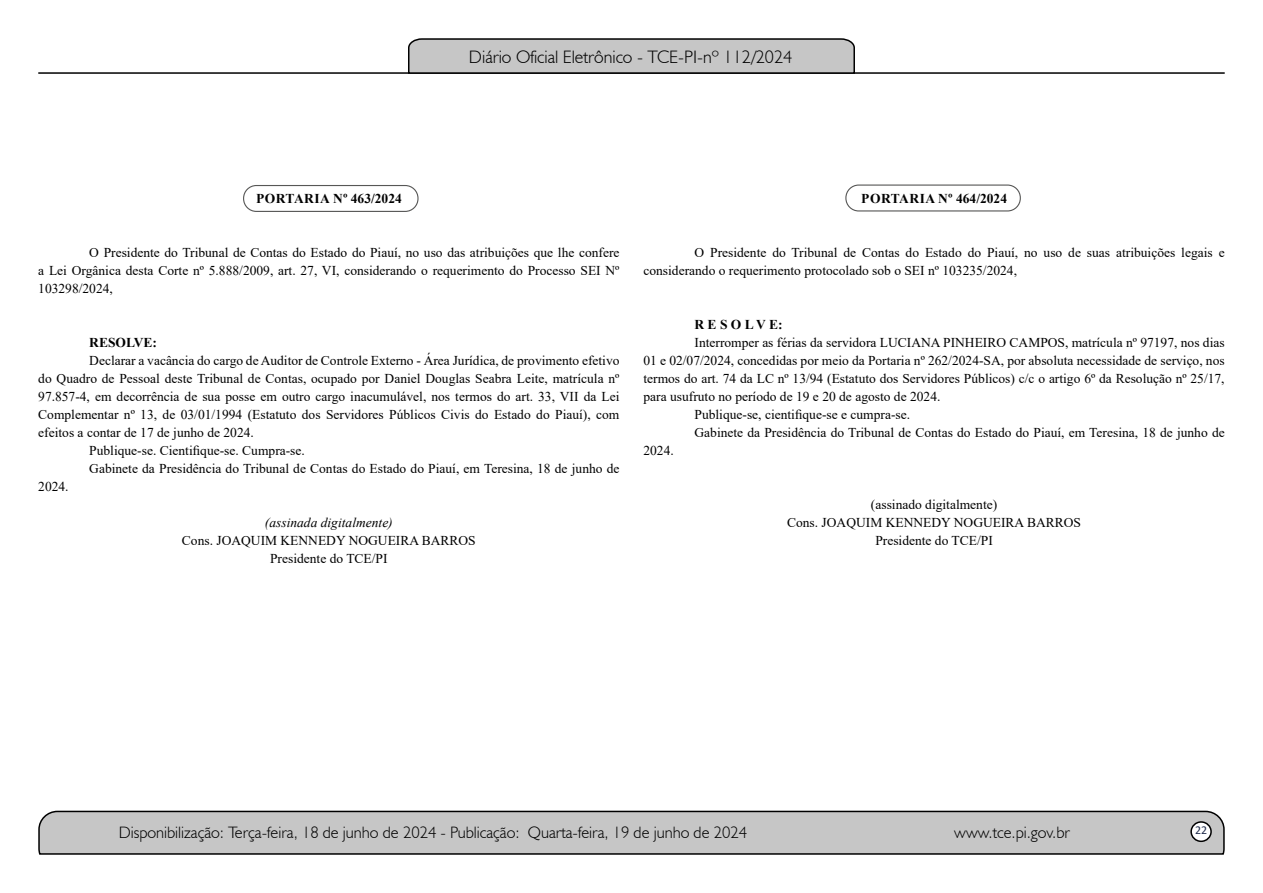
<style>
.page{position:relative;width:1263px;height:893px;background:#fff}
.page>*{position:absolute;margin:0;border:0;box-sizing:border-box;transform-origin:0 0}
.t1{font:300 18px "Humanist 521 BT";color:#000}
.t2{font:300 16.5px "Humanist 521 BT";color:#000}
.t3{font:13.5px/18px "Times New Roman";color:#000;text-align:center}
.t4{font:700 13.5px "Times New Roman";color:#000}
.t5{font:italic 13.5px "Times New Roman";color:#000}
.t6{font:12px "Calibri";color:#212d4c}
</style>
<div class="page">
<svg style="left:38px;top:810px;width:1187px;height:45px;background:#b9b9b9"></svg>
<div style="left:1191px;top:822px;width:20px;height:19px;background:#fff;border-radius:50%"></div>
<div style="left:1190px;top:821px;width:22px;height:21px;border:2px solid #000;border-radius:50%"></div>
<hr style="left:38px;top:72px;width:1187px;height:2px;background:#000">
<svg style="left:407px;top:38px;width:449px;height:36px;background:#b4b4b4"></svg>
<div style="left:243px;top:185px;width:175px;height:27px;border:1px solid #575756;border-radius:13px"></div>
<div style="left:845px;top:185px;width:176px;height:27px;border:1px solid #575756;border-radius:13px"></div>
<p class="t4" style="left:256px;top:189px;width:147px">PORTARIA Nº 463/2024</p>
<h1 class="t1" style="left:469px;top:46px;width:325px">Diário Oficial Eletrônico - TCE-PI-nº 112/2024</h1>
<p class="t4" style="left:861px;top:189px;width:147px">PORTARIA Nº 464/2024</p>
<p class="t3" style="left:38px;top:243px;width:583px;text-align:justify;text-indent:51px">O Presidente do Tribunal de Contas do Estado do Piauí, no uso das atribuições que lhe confere a Lei Orgânica desta Corte nº 5.888/2009, art. 27, VI, considerando o requerimento do Processo SEI Nº 103298/2024,</p>
<p class="t4" style="left:89px;top:333px;width:69px">RESOLVE:</p>
<p class="t3" style="left:89px;top:351px;width:532px">Declarar a vacância do cargo de Auditor de Controle Externo - Área Jurídica, de provimento efetivo</p>
<p class="t3" style="left:38px;top:369px;width:583px">do Quadro de Pessoal deste Tribunal de Contas, ocupado por Daniel Douglas Seabra Leite, matrícula nº</p>
<p class="t3" style="left:38px;top:387px;width:583px">97.857-4, em decorrência de sua posse em outro cargo inacumulável, nos termos do art. 33, VII da Lei</p>
<p class="t3" style="left:38px;top:405px;width:583px">Complementar nº 13, de 03/01/1994 (Estatuto dos Servidores Públicos Civis do Estado do Piauí), com</p>
<p class="t3" style="left:38px;top:423px;width:217px">efeitos a contar de 17 de junho de 2024.</p>
<p class="t3" style="left:89px;top:441px;width:217px">Publique-se. Cientifique-se. Cumpra-se.</p>
<p class="t3" style="left:89px;top:459px;width:532px">Gabinete da Presidência do Tribunal de Contas do Estado do Piauí, em Teresina, 18 de junho de</p>
<p class="t3" style="left:38px;top:477px;width:32px">2024.</p>
<p class="t5" style="left:265px;top:513px;width:129px">(assinada digitalmente)</p>
<p class="t3" style="left:182px;top:531px;width:295px">Cons. JOAQUIM KENNEDY NOGUEIRA BARROS<br>Presidente do TCE/PI</p>
<p class="t3" style="left:643px;top:243px;width:583px;text-align:left;text-indent:51px">O Presidente do Tribunal de Contas do Estado do Piauí, no uso de suas atribuições legais e considerando o requerimento protocolado sob o SEI nº 103235/2024,</p>
<p class="t4" style="left:694px;top:315px;width:90px">R E S O L V E:</p>
<p class="t3" style="left:694px;top:333px;width:532px">Interromper as férias da servidora LUCIANA PINHEIRO CAMPOS, matrícula nº 97197, nos dias</p>
<p class="t3" style="left:643px;top:351px;width:583px">01 e 02/07/2024, concedidas por meio da Portaria nº 262/2024-SA, por absoluta necessidade de serviço, nos</p>
<p class="t3" style="left:643px;top:369px;width:583px">termos do art. 74 da LC nº 13/94 (Estatuto dos Servidores Públicos) c/c o artigo 6º da Resolução nº 25/17,</p>
<p class="t3" style="left:643px;top:387px;width:298px">para usufruto no período de 19 e 20 de agosto de 2024.</p>
<p class="t3" style="left:694px;top:405px;width:217px">Publique-se, cientifique-se e cumpra-se.</p>
<p class="t3" style="left:694px;top:423px;width:532px">Gabinete da Presidência do Tribunal de Contas do Estado do Piauí, em Teresina, 18 de junho de</p>
<p class="t3" style="left:643px;top:441px;width:32px">2024.</p>
<p class="t3" style="left:787px;top:495px;width:295px">(assinado digitalmente)<br>Cons. JOAQUIM KENNEDY NOGUEIRA BARROS<br>Presidente do TCE/PI</p>
<p class="t2" style="left:119px;top:822px;width:630px">Disponibilização: Terça-feira, 18 de junho de 2024 - Publicação: Quarta-feira, 19 de junho de 2024</p>
<p class="t2" style="left:954px;top:822px;width:117px">www.tce.pi.gov.br</p>
<p class="t6" style="left:1195px;top:821px;width:14px">22</p>
</div>
